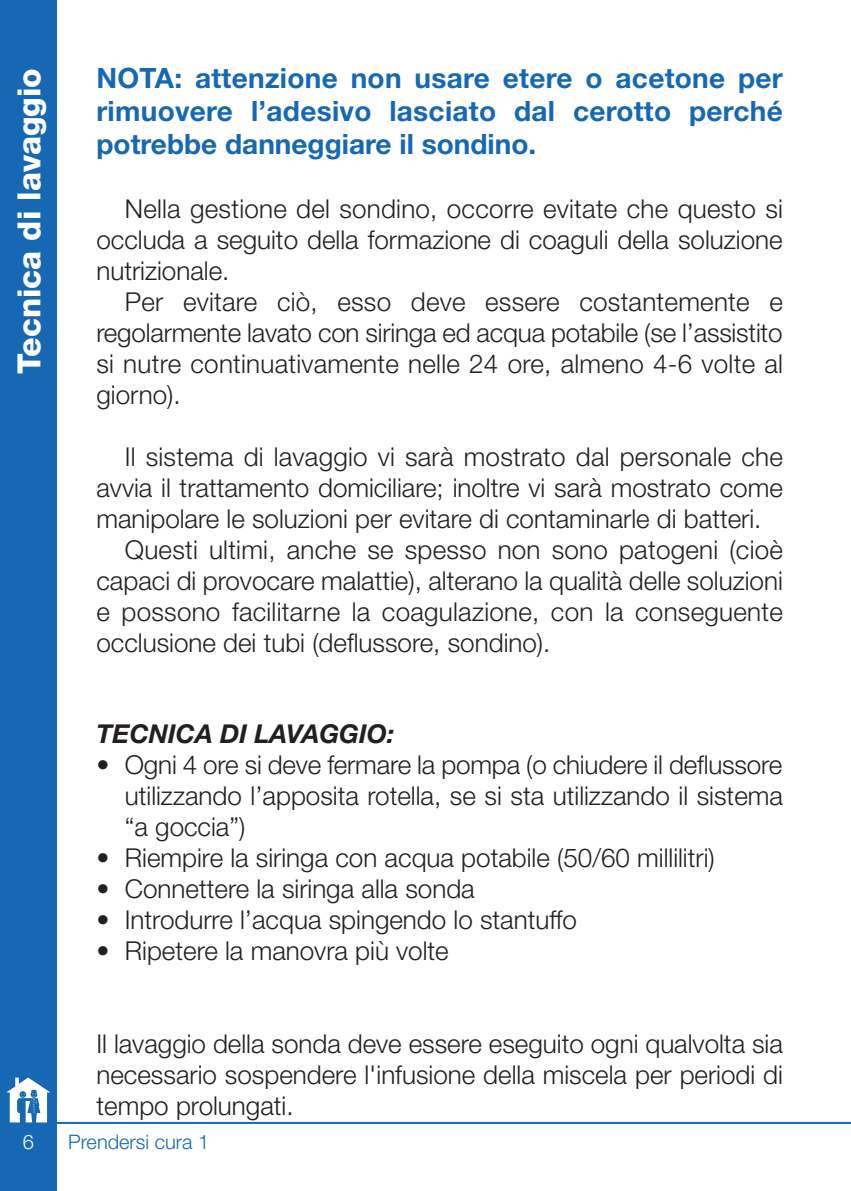
<style>
.page{position:relative;width:851px;height:1191px;background:#fff}
.page>*{position:absolute;margin:0;border:0;box-sizing:border-box;transform-origin:0 0}
.t1{font:800 32px "Helvetica Neue LT Std";color:#fff}
.t2{font:700 28px/33px "Helvetica Neue LT Std";color:#1768b4;text-align:justify}
.t3{font:300 26px/31px "Helvetica Neue LT Std";color:#231f20;text-align:justify}
.t4{font:italic 700 26px "Helvetica Neue LT Std";color:#231f20}
.t5{font:300 20px "Helvetica Neue LT Std";color:#1768b4}
.t6{font:300 20px "Helvetica Neue LT Std";color:#fff}
</style>
<div class="page">
<div style="left:0;top:0;width:57px;height:1191px;background:#1768b4"></div>
<svg style="left:6px;top:1077px;width:44px;height:45px"></svg>
<hr style="left:53px;top:1122px;width:797px;height:2px;background:#1768b4">
<p class="t1" style="left:18px;top:374px;width:307px;rotate:-90deg">Tecnica di lavaggio</p>
<p class="t2" style="left:96px;top:64px;width:688px">NOTA: attenzione non usare etere o acetone per rimuovere l’adesivo lasciato dal cerotto perché potrebbe danneggiare il sondino.</p>
<p class="t3" style="left:96px;top:196px;width:688px;text-indent:28px">Nella gestione del sondino, occorre evitate che questo si occluda a seguito della formazione di coaguli della soluzione nutrizionale.</p>
<p class="t3" style="left:96px;top:289px;width:688px;text-indent:28px">Per evitare ciò, esso deve essere costantemente e regolarmente lavato con siringa ed acqua potabile (se l’assistito si nutre continuativamente nelle 24 ore, almeno 4-6 volte al giorno).</p>
<p class="t3" style="left:125px;top:444px;width:659px">Il sistema di lavaggio vi sarà mostrato dal personale che</p>
<p class="t3" style="left:96px;top:475px;width:687px">avvia il trattamento domiciliare; inoltre vi sarà mostrato come</p>
<p class="t3" style="left:96px;top:506px;width:666px">manipolare le soluzioni per evitare di contaminarle di batteri.</p>
<p class="t3" style="left:125px;top:537px;width:659px">Questi ultimi, anche se spesso non sono patogeni (cioè</p>
<p class="t3" style="left:96px;top:568px;width:687px">capaci di provocare malattie), alterano la qualità delle soluzioni</p>
<p class="t3" style="left:96px;top:599px;width:687px">e possono facilitarne la coagulazione, con la conseguente</p>
<p class="t3" style="left:96px;top:630px;width:455px">occlusione dei tubi (deflussore, sondino).</p>
<p class="t4" style="left:96px;top:724px;width:299px">TECNICA DI LAVAGGIO:</p>
<p class="t3" style="left:125px;top:752px;width:659px;text-indent:-28px">• Ogni 4 ore si deve fermare la pompa (o chiudere il deflussore utilizzando l’apposita rotella, se si sta utilizzando il sistema “a goccia”)</p>
<p class="t3" style="left:96px;top:845px;width:619px">• Riempire la siringa con acqua potabile (50/60 millilitri)</p>
<p class="t3" style="left:96px;top:876px;width:380px">• Connettere la siringa alla sonda</p>
<p class="t3" style="left:96px;top:907px;width:482px">• Introdurre l’acqua spingendo lo stantuffo</p>
<p class="t3" style="left:96px;top:938px;width:354px">• Ripetere la manovra più volte</p>
<p class="t3" style="left:96px;top:1031px;width:688px">Il lavaggio della sonda deve essere eseguito ogni qualvolta sia necessario sospendere l'infusione della miscela per periodi di tempo prolungati.</p>
<p class="t6" style="left:23px;top:1134px;width:13px">6</p>
<p class="t5" style="left:68px;top:1134px;width:143px">Prendersi cura 1</p>
</div>
